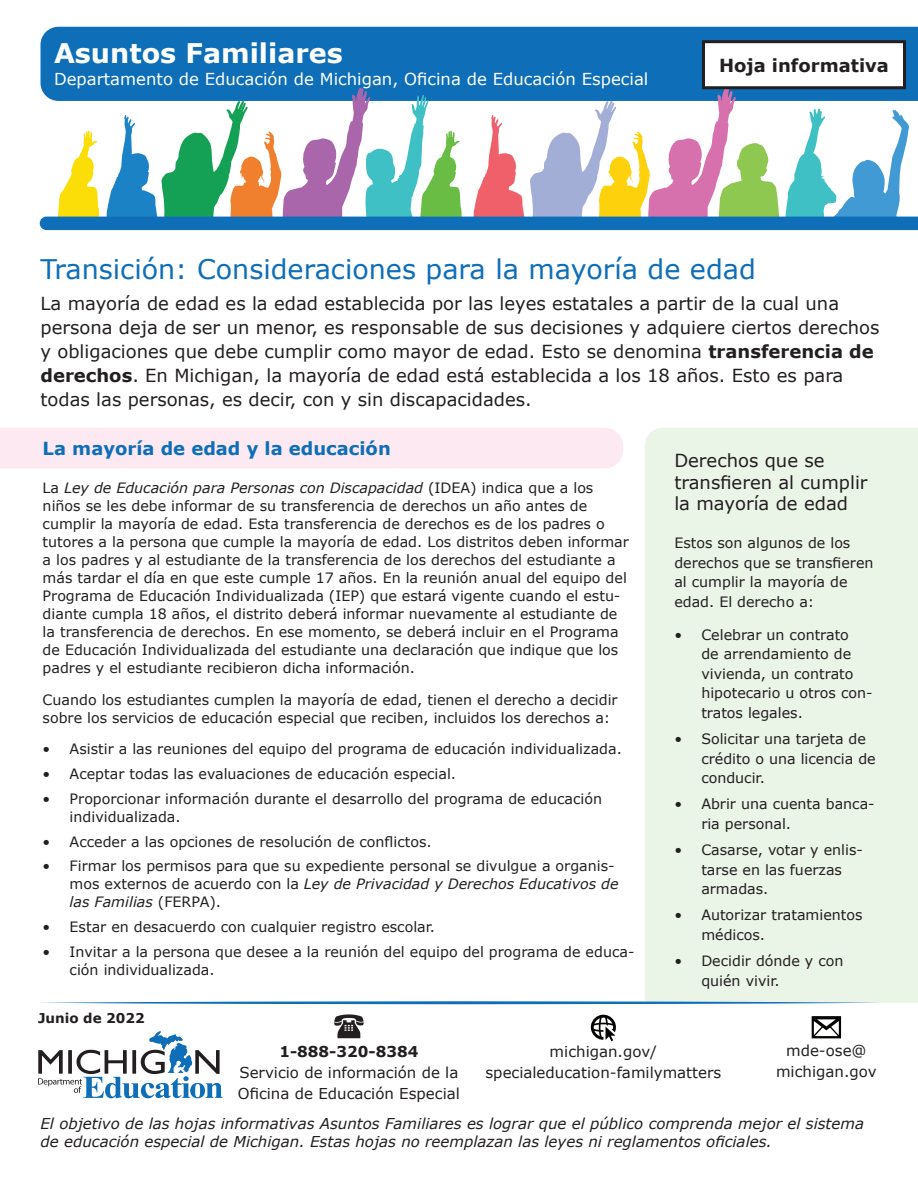
<style>
.page{position:relative;width:918px;height:1188px;background:#fff}
.page>*{position:absolute;margin:0;border:0;box-sizing:border-box;transform-origin:0 0}
.t1{font:27px "Verdana";color:#0e6eb8}
.t2{font:700 27px "Verdana";color:#fff}
.H3c{font:18px/24px "Verdana";color:#231f20}
.H3b{font:700 18px "Verdana";color:#0e6eb8}
.FactSheet{font:700 18px "Verdana";color:#231f20}
.t3{font:16.5px "Verdana";color:#fff}
.FactSheet-2{font:italic 15px/18px "Verdana";color:#231f20}
.t4{font:15px/21px "Verdana";color:#231f20;text-align:center}
.t5{font:700 15px "Verdana";color:#231f20}
.t6{font:14.25px/18px "Verdana";color:#231f20}
.t7{font:700 13.5px "Verdana";color:#231f20}
.s1{font-weight:700}
.s2{font-style:italic}
</style>
<div class="page">
<div style="left:0;top:428px;width:623px;height:40px;background:#fce9f1"></div>
<div style="left:645px;top:428px;width:273px;height:575px;background:#eaf4e7"></div>
<div style="left:40px;top:27px;width:878px;height:61px;background:#0e6eb8"></div>
<svg style="left:40px;top:88px;width:878px;height:142px"></svg>
<div style="left:704px;top:42px;width:201px;height:46px;background:#fff"></div>
<div style="left:702px;top:40px;width:204px;height:49px;border:3px solid #231f20"></div>
<svg style="left:38px;top:1031px;width:185px;height:67px"></svg>
<svg style="left:334px;top:1014px;width:30px;height:24px"></svg>
<svg style="left:591px;top:1015px;width:25px;height:26px"></svg>
<svg style="left:812px;top:1016px;width:29px;height:22px"></svg>
<svg style="left:41px;top:1001px;width:841px;height:3px;background:#609fce"></svg>
<h1 class="t2" style="left:54px;top:34px;width:290px">Asuntos Familiares</h1>
<p class="t3" style="left:54px;top:68px;width:596px">Departamento de Educación de Michigan, Oficina de Educación Especial</p>
<p class="FactSheet" style="left:719px;top:52px;width:171px">Hoja informativa</p>
<h2 class="t1" style="left:40px;top:251px;width:717px">Transición: Consideraciones para la mayoría de edad</h2>
<p class="H3c" style="left:40px;top:291px;width:840px">La mayoría de edad es la edad establecida por las leyes estatales a partir de la cual una persona deja de ser un menor, es responsable de sus decisiones y adquiere ciertos derechos y obligaciones que debe cumplir como mayor de edad. Esto se denomina <span class="s1">transferencia de derechos</span>. En Michigan, la mayoría de edad está establecida a los 18 años. Esto es para todas las personas, es decir, con y sin discapacidades.</p>
<h3 class="H3b" style="left:43px;top:436px;width:350px">La mayoría de edad y la educación</h3>
<p class="t6" style="left:43px;top:479px;width:588px">La <span class="s2">Ley de Educación para Personas con Discapacidad</span> (IDEA) indica que a los niños se les debe informar de su transferencia de derechos un año antes de cumplir la mayoría de edad. Esta transferencia de derechos es de los padres o tutores a la persona que cumple la mayoría de edad. Los distritos deben informar a los padres y al estudiante de la transferencia de los derechos del estudiante a más tardar el día en que este cumple 17 años. En la reunión anual del equipo del Programa de Educación Individualizada (IEP) que estará vigente cuando el estu&shy;diante cumpla 18 años, el distrito deberá informar nuevamente al estudiante de la transferencia de derechos. En ese momento, se deberá incluir en el Programa de Educación Individualizada del estudiante una declaración que indique que los padres y el estudiante recibieron dicha información.</p>
<p class="t6" style="left:43px;top:691px;width:577px">Cuando los estudiantes cumplen la mayoría de edad, tienen el derecho a decidir sobre los servicios de educación especial que reciben, incluidos los derechos a:</p>
<p class="t6" style="left:43px;top:740px;width:581px">• Asistir a las reuniones del equipo del programa de educación individualizada.</p>
<p class="t6" style="left:43px;top:765px;width:415px">• Aceptar todas las evaluaciones de educación especial.</p>
<p class="t6" style="left:70px;top:790px;width:534px;text-indent:-27px">• Proporcionar información durante el desarrollo del programa de educación individualizada.</p>
<p class="t6" style="left:43px;top:832px;width:391px">• Acceder a las opciones de resolución de conflictos.</p>
<p class="t6" style="left:70px;top:857px;width:550px;text-indent:-27px">• Firmar los permisos para que su expediente personal se divulgue a organis&shy;mos externos de acuerdo con la <span class="s2">Ley de Privacidad y Derechos Educativos de las Familias</span> (FERPA).</p>
<p class="t6" style="left:43px;top:918px;width:394px">• Estar en desacuerdo con cualquier registro escolar.</p>
<p class="t6" style="left:70px;top:943px;width:566px;text-indent:-27px">• Invitar a la persona que desee a la reunión del equipo del programa de educa&shy;ción individualizada.</p>
<p class="t7" style="left:38px;top:1009px;width:108px">Junio de 2022</p>
<h3 class="H3c" style="left:674px;top:450px;width:195px;line-height:21.6px">Derechos que se transfieren al cumplir la mayoría de edad</h3>
<p class="t6" style="left:674px;top:533px;width:201px;line-height:19.5px">Estos son algunos de los derechos que se transfieren al cumplir la mayoría de edad. El derecho a:</p>
<p class="t6" style="left:701px;top:625px;width:173px;line-height:19.5px;text-indent:-27px">• Celebrar un contrato<br>de arrendamiento de vivienda, un contrato hipotecario u otros con&shy;tratos legales.</p>
<p class="t6" style="left:701px;top:729px;width:176px;line-height:19.5px;text-indent:-27px">• Solicitar una tarjeta de crédito o una licencia de conducir.</p>
<p class="t6" style="left:701px;top:794px;width:175px;line-height:19.5px;text-indent:-27px">• Abrir una cuenta banca&shy;ria personal.</p>
<p class="t6" style="left:701px;top:840px;width:163px;line-height:19.5px;text-indent:-27px">• Casarse, votar y enlis&shy;tarse en las fuerzas armadas.</p>
<p class="t6" style="left:701px;top:905px;width:163px;line-height:19.5px;text-indent:-27px">• Autorizar tratamientos médicos.</p>
<p class="t6" style="left:701px;top:951px;width:144px;line-height:19.5px;text-indent:-27px">• Decidir dónde y con quién vivir.</p>
<p class="t4" style="left:486px;top:1040px;width:237px">michigan.gov/ specialeducation-familymatters</p>
<p class="t4" style="left:776px;top:1040px;width:102px">mde-ose@ michigan.gov</p>
<p class="FactSheet-2" style="left:41px;top:1115px;width:825px">El objetivo de las hojas informativas Asuntos Familiares es lograr que el público comprenda mejor el sistema de educación especial de Michigan. Estas hojas no reemplazan las leyes ni reglamentos oficiales.</p>
<p class="t5" style="left:279px;top:1041px;width:140px">1-888-320-8384</p>
<p class="t4" style="left:238px;top:1062px;width:224px;text-align:left">Servicio de información de la<br>Oficina de Educación Especial</p>
</div>
